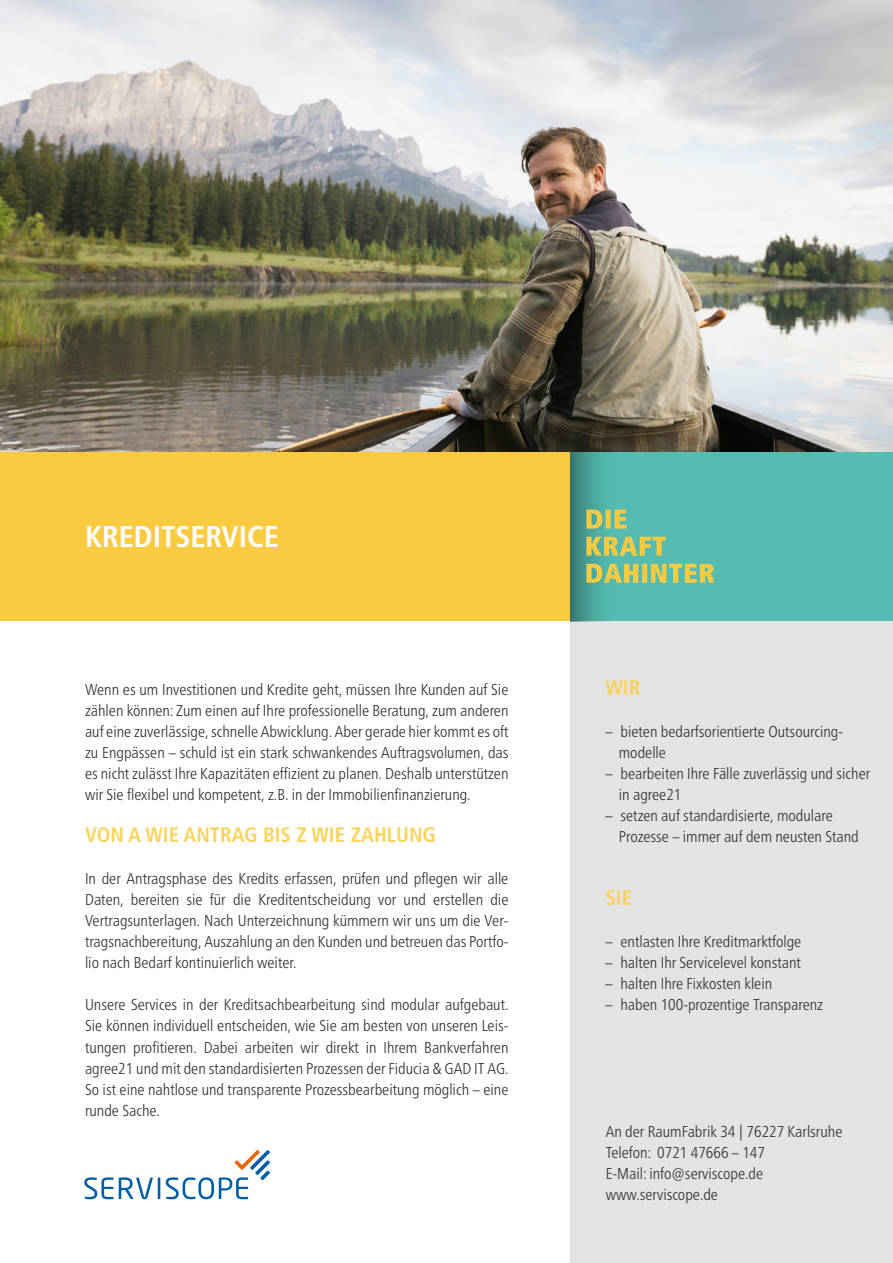
<style>
.page{position:relative;width:893px;height:1263px;background:#fff}
.page>*{position:absolute;margin:0;border:0;box-sizing:border-box;transform-origin:0 0}
.t1{font:700 condensed 30px "Frutiger LT Pro";color:#fff}
.t2{font:700 condensed 21px "Frutiger LT Pro";color:#fbd35e}
.t3{font:300 condensed 15.75px/21px "Frutiger Neue LTW1 G";color:#343334}
</style>
<div class="page">
<div style="left:571px;top:474px;width:322px;height:789px;background:#e3e3e3"></div>
<svg style="left:84px;top:1177px;width:76px;height:22px"></svg>
<svg style="left:166px;top:1150px;width:104px;height:49px"></svg>
<img style="left:0;top:0;width:893px;height:566px">
<div style="left:0;top:453px;width:570px;height:168px;background:#facb41"></div>
<div style="left:571px;top:453px;width:322px;height:168px;background:#56bcb1"></div>
<div style="left:571px;top:453px;width:47px;height:168px;background:linear-gradient(to right,#3b8179,#5bc7ba)"></div>
<svg style="left:586px;top:564px;width:128px;height:19px"></svg>
<svg style="left:586px;top:537px;width:80px;height:19px"></svg>
<svg style="left:586px;top:510px;width:40px;height:19px"></svg>
<h1 class="t1" style="left:85px;top:519px;width:195px">KREDITSERVICE</h1>
<p class="t3" style="left:85px;top:677px;width:425px;text-align:justify">Wenn es um Investitionen und Kredite geht, müssen Ihre Kunden auf Sie zählen können: Zum einen auf Ihre professionelle Beratung, zum anderen auf eine zuverlässige, schnelle Abwicklung. Aber gerade hier kommt es oft zu Engpässen – schuld ist ein stark schwankendes Auftragsvolumen, das es nicht zulässt Ihre Kapazitäten effizient zu planen. Deshalb unterstützen wir Sie flexibel und kompetent, z.B. in der Immobilienfinanzierung.</p>
<h2 class="t2" style="left:85px;top:822px;width:353px">VON A WIE ANTRAG BIS Z WIE ZAHLUNG</h2>
<p class="t3" style="left:85px;top:867px;width:425px;text-align:justify">In der Antragsphase des Kredits erfassen, prüfen und pflegen wir alle Daten, bereiten sie für die Kreditentscheidung vor und erstellen die Vertragsunterlagen. Nach Unterzeichnung kümmern wir uns um die Ver&shy;tragsnachbereitung, Auszahlung an den Kunden und betreuen das Portfo&shy;lio nach Bedarf kontinuierlich weiter.</p>
<p class="t3" style="left:85px;top:993px;width:425px;text-align:justify">Unsere Services in der Kreditsachbearbeitung sind modular aufgebaut.<br>Sie können individuell entscheiden, wie Sie am besten von unseren Leis&shy;tungen profitieren. Dabei arbeiten wir direkt in Ihrem Bankverfahren agree21 und mit den standardisierten Prozessen der Fiducia &amp; GAD IT AG.<br>So ist eine nahtlose und transparente Prozessbearbeitung möglich – eine runde Sache.</p>
<h2 class="t2" style="left:605px;top:675px;width:37px">WIR</h2>
<p class="t3" style="left:619px;top:719px;width:226px;text-indent:-13px">– bieten bedarfsorientierte Outsourcing&shy;modelle</p>
<p class="t3" style="left:619px;top:762px;width:253px;text-indent:-13px">– bearbeiten Ihre Fälle zuverlässig und sicher in agree21</p>
<p class="t3" style="left:619px;top:804px;width:241px;text-indent:-13px">– setzen auf standardisierte, modulare<br>Prozesse – immer auf dem neusten Stand</p>
<h2 class="t2" style="left:605px;top:885px;width:28px">SIE</h2>
<p class="t3" style="left:605px;top:930px;width:197px">– entlasten Ihre Kreditmarktfolge</p>
<p class="t3" style="left:605px;top:951px;width:197px">– halten Ihr Servicelevel konstant</p>
<p class="t3" style="left:605px;top:972px;width:168px">– halten Ihre Fixkosten klein</p>
<p class="t3" style="left:605px;top:993px;width:219px">– haben 100-prozentige Transparenz</p>
<p class="t3" style="left:606px;top:1119px;width:238px">An der RaumFabrik 34 | 76227 Karlsruhe<br>Telefon: 0721 47666 – 147<br>E-Mail: info@serviscope.de www.serviscope.de</p>
</div>
